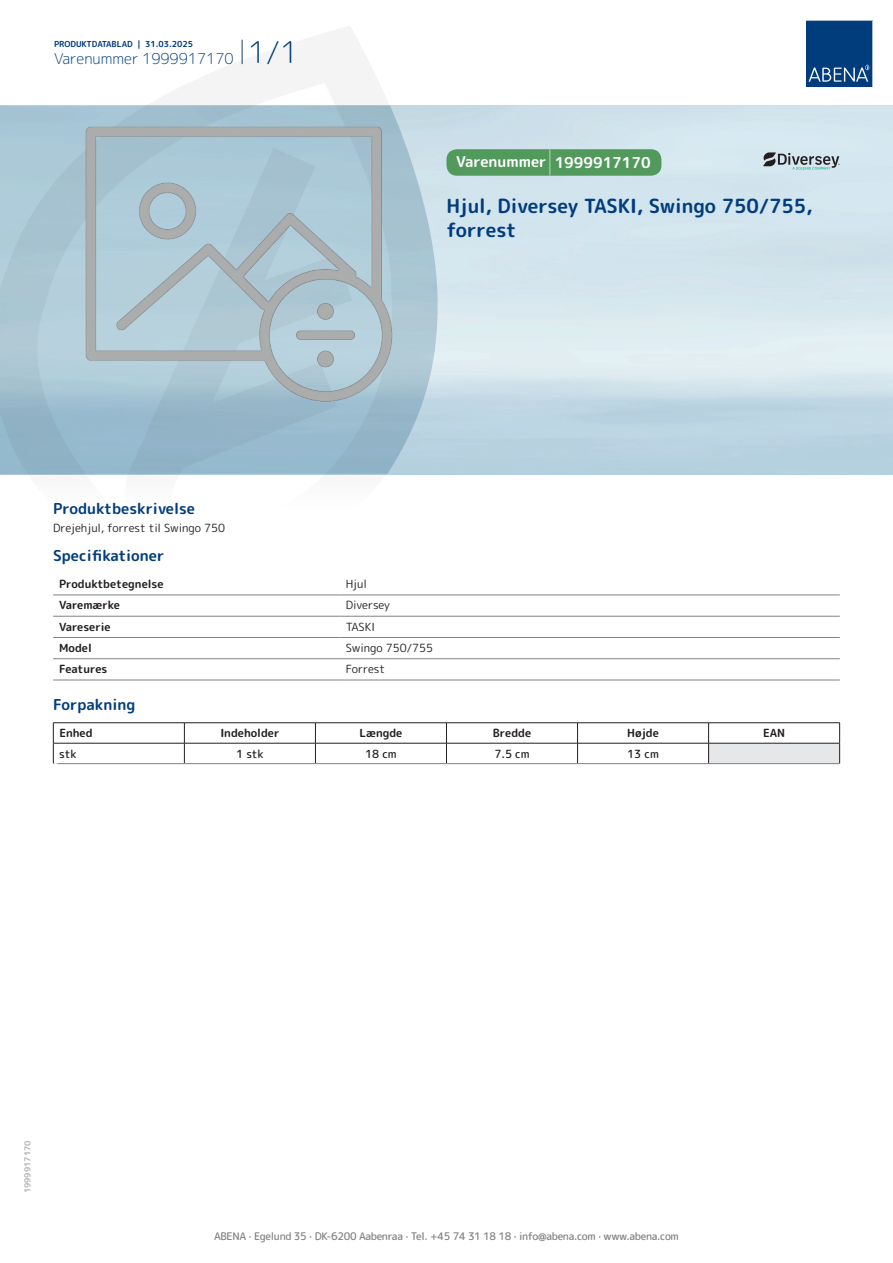
<style>
.page{position:relative;width:893px;height:1263px;background:#fff}
.page>*{position:absolute;margin:0;border:0;box-sizing:border-box;transform-origin:0 0}
.t1{font:700 19.5px/24px "Rounded Mplus 1 c";color:#013d7d}
.t2{font:700 15px "Rounded Mplus 1 c";color:#013d7d}
.t3{font:300 15px "Rounded Mplus 1 c";color:#013d7d}
.t4{font:700 15px "Rounded Mplus 1 c";color:#fff}
.t5{font:700 11.25px "Rounded Mplus 1 c";color:#231f20}
.t6{font:11.25px "Rounded Mplus 1 c";color:#231f20}
.t7{font:500 11.25px "Rounded Mplus 1 c";color:#231f20}
.t8{font:500 10.5px "Rounded Mplus 1 c";letter-spacing:-.03em;color:#808285}
.t9{font:700 10.5px "Rounded Mplus 1 c";color:#fff}
.t10{font:700 8.25px "Rounded Mplus 1 c";color:#013d7d}
.t11{font:700 8.25px "Rounded Mplus 1 c";color:#b2b3b7}
.s1{font-size:30px}
.s2{font-size:25.5px}
</style>
<div class="page">
<svg style="left:0;top:26px;width:439px;height:569px"></svg>
<svg style="left:0;top:106px;width:438px;height:368px;background:#a3c1d1"></svg>
<svg style="left:242px;top:40px;width:1px;height:24px"></svg>
<svg style="left:806px;top:20px;width:67px;height:67px;background:#144b86"></svg>
<img style="left:86px;top:127px;width:306px;height:275px">
<hr style="left:53px;top:595px;width:287px;height:1px;background:#808285">
<hr style="left:340px;top:595px;width:500px;height:1px;background:#808285">
<hr style="left:53px;top:616px;width:287px;height:1px;background:#808285">
<hr style="left:340px;top:616px;width:500px;height:1px;background:#808285">
<hr style="left:53px;top:637px;width:287px;height:1px;background:#808285">
<hr style="left:340px;top:637px;width:500px;height:1px;background:#808285">
<hr style="left:53px;top:658px;width:287px;height:1px;background:#808285">
<hr style="left:340px;top:658px;width:500px;height:1px;background:#808285">
<hr style="left:53px;top:680px;width:287px;height:1px;background:#808285">
<hr style="left:340px;top:680px;width:500px;height:1px;background:#808285">
<div style="left:709px;top:743px;width:131px;height:21px;background:#e6e7e9"></div>
<hr style="left:53px;top:722px;width:131px;height:1px;background:#231f20">
<hr style="left:184px;top:722px;width:131px;height:1px;background:#231f20">
<hr style="left:315px;top:722px;width:131px;height:1px;background:#231f20">
<hr style="left:446px;top:722px;width:131px;height:1px;background:#231f20">
<hr style="left:577px;top:722px;width:132px;height:1px;background:#231f20">
<hr style="left:709px;top:722px;width:131px;height:1px;background:#231f20">
<hr style="left:53px;top:743px;width:131px;height:1px;background:#231f20">
<svg style="left:53px;top:723px;width:1px;height:40px"></svg>
<hr style="left:184px;top:743px;width:131px;height:1px;background:#231f20">
<svg style="left:184px;top:723px;width:1px;height:40px"></svg>
<hr style="left:315px;top:743px;width:131px;height:1px;background:#231f20">
<svg style="left:315px;top:723px;width:1px;height:40px"></svg>
<hr style="left:446px;top:743px;width:131px;height:1px;background:#231f20">
<svg style="left:446px;top:723px;width:1px;height:40px"></svg>
<hr style="left:577px;top:743px;width:132px;height:1px;background:#231f20">
<svg style="left:577px;top:723px;width:1px;height:40px"></svg>
<hr style="left:709px;top:743px;width:131px;height:1px;background:#231f20">
<svg style="left:708px;top:723px;width:1px;height:40px"></svg>
<svg style="left:839px;top:723px;width:1px;height:40px"></svg>
<hr style="left:53px;top:763px;width:131px;height:1px;background:#808285">
<hr style="left:184px;top:763px;width:131px;height:1px;background:#808285">
<hr style="left:315px;top:763px;width:131px;height:1px;background:#808285">
<hr style="left:446px;top:763px;width:131px;height:1px;background:#808285">
<hr style="left:577px;top:763px;width:132px;height:1px;background:#808285">
<hr style="left:709px;top:763px;width:131px;height:1px;background:#808285">
<div style="left:446px;top:149px;width:215px;height:27px;background:#52995c;border-radius:10px"></div>
<svg style="left:763px;top:152px;width:77px;height:18px"></svg>
<p class="t10" style="left:54px;top:38px;width:141px">PRODUKTDATABLAD | 31.03.2025</p>
<h2 class="t3" style="left:54px;top:48px;width:246px">Varenummer 1999917170 <span class="s1">1/1</span></h2>
<h2 class="t4" style="left:456px;top:152px;width:196px">Varenummer <span class="s2">|</span> 1999917170</h2>
<h1 class="t1" style="left:446px;top:194px;width:368px">Hjul, Diversey TASKI, Swingo 750/755, forrest</h1>
<h2 class="t2" style="left:53px;top:498px;width:143px">Produktbeskrivelse</h2>
<p class="t6" style="left:53px;top:520px;width:174px">Drejehjul, forrest til Swingo 750</p>
<h2 class="t2" style="left:53px;top:545px;width:113px">Specifikationer</h2>
<p class="t5" style="left:59px;top:576px;width:106px">Produktbetegnelse</p>
<p class="t6" style="left:346px;top:576px;width:23px">Hjul</p>
<p class="t5" style="left:59px;top:597px;width:62px">Varemærke</p>
<p class="t6" style="left:346px;top:597px;width:46px">Diversey</p>
<p class="t5" style="left:59px;top:618px;width:53px">Vareserie</p>
<p class="t6" style="left:346px;top:618px;width:31px">TASKI</p>
<p class="t5" style="left:59px;top:640px;width:34px">Model</p>
<p class="t6" style="left:346px;top:640px;width:89px">Swingo 750/755</p>
<p class="t5" style="left:59px;top:661px;width:50px">Features</p>
<p class="t6" style="left:346px;top:661px;width:41px">Forrest</p>
<h2 class="t2" style="left:53px;top:694px;width:84px">Forpakning</h2>
<p class="t5" style="left:59px;top:725px;width:35px">Enhed</p>
<p class="t5" style="left:220px;top:725px;width:61px">Indeholder</p>
<p class="t5" style="left:359px;top:725px;width:44px">Længde</p>
<p class="t5" style="left:493px;top:725px;width:40px">Bredde</p>
<p class="t5" style="left:627px;top:725px;width:33px">Højde</p>
<p class="t5" style="left:763px;top:725px;width:24px">EAN</p>
<p class="t7" style="left:59px;top:745px;width:19px">stk</p>
<p class="t7" style="left:236px;top:745px;width:29px">1 stk</p>
<p class="t7" style="left:365px;top:745px;width:33px">18 cm</p>
<p class="t7" style="left:494px;top:745px;width:37px">7.5 cm</p>
<p class="t7" style="left:627px;top:745px;width:33px">13 cm</p>
<p class="t9" style="left:53px;top:759px;width:7px">*</p>
<p class="t11" style="left:22px;top:1193px;width:54px;rotate:-90deg">1999917170</p>
<p class="t8" style="left:214px;top:1229px;width:466px">ABENA · Egelund 35 · DK-6200 Aabenraa · Tel. +45 74 31 18 18 · info@abena.com · www.abena.com</p>
</div>
